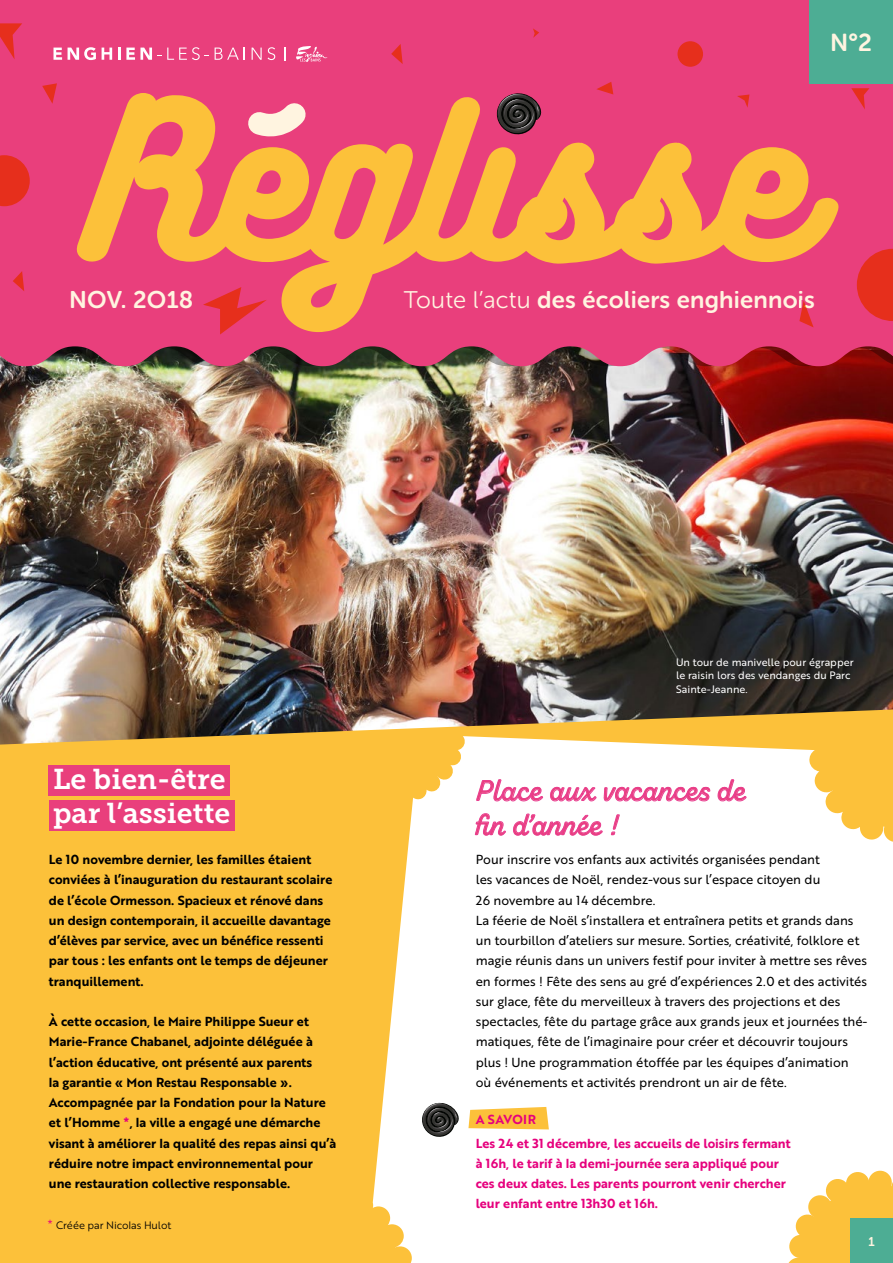
<style>
.page{position:relative;width:893px;height:1263px;background:#fff}
.page>*{position:absolute;margin:0;border:0;box-sizing:border-box;transform-origin:0 0}
.t1{font:195px "Bukhari Script";color:#fcc13a}
.t2{font:28.5px "Zing Script Rust SB Demo Base";color:#e93f7c}
.texte_surligné{font:28.5px "Museo Slab 700";color:#fff}
.t3{font:24.45px "Museo Sans Rounded 700";color:#fff4e0}
.t4{font:24px "Museo Sans Rounded 700";letter-spacing:.01em;color:#fff4e0}
.t5{font:12.75px/20.2px "Brother 1816 Regular";color:#000}
.t6{font:12.75px/20.2px "Brother 1816 Bold";color:#000}
.t7{font:12.75px/20.2px "Brother 1816 Bold";color:#e6007d}
.t8{font:12.75px "Museo Sans Rounded 700";color:#fff4e0}
.t9{font:10.5px/13.5px "Brother 1816 Regular";color:#fff}
.t10{font:10.5px "Brother 1816 Book";letter-spacing:-.01em;color:#000}
.s1{font-family:"Museo Sans Rounded 300"}
.s2{color:#e6007d}
.s3{font-size:12.75px;color:#e6007d}
</style>
<div class="page">
<svg style="left:0;top:744px;width:893px;height:519px"></svg>
<svg style="left:785px;top:1169px;width:108px;height:94px"></svg>
<div style="left:850px;top:1219px;width:43px;height:44px;background:#4dad94"></div>
<img style="left:0;top:366px;width:893px;height:378px">
<div style="left:0;top:0;width:893px;height:366px;background:#e93f7c"></div>
<svg style="left:237px;top:83px;width:89px;height:63px;background:#ed6792"></svg>
<svg style="left:495px;top:91px;width:49px;height:45px;background:#74344a"></svg>
<svg style="left:421px;top:1101px;width:40px;height:37px"></svg>
<svg style="left:476px;top:764px;width:68px;height:38px"></svg>
<svg style="left:550px;top:787px;width:47px;height:15px"></svg>
<svg style="left:603px;top:786px;width:107px;height:16px"></svg>
<svg style="left:717px;top:779px;width:30px;height:23px"></svg>
<svg style="left:475px;top:813px;width:31px;height:23px"></svg>
<svg style="left:513px;top:813px;width:90px;height:23px"></svg>
<svg style="left:610px;top:814px;width:10px;height:21px"></svg>
<svg style="left:13px;top:271px;width:11px;height:20px"></svg>
<svg style="left:391px;top:44px;width:12px;height:20px"></svg>
<svg style="left:42px;top:83px;width:15px;height:21px"></svg>
<svg style="left:851px;top:88px;width:18px;height:21px"></svg>
<svg style="left:0;top:23px;width:22px;height:36px"></svg>
<svg style="left:737px;top:95px;width:12px;height:13px"></svg>
<svg style="left:533px;top:28px;width:6px;height:10px"></svg>
<svg style="left:203px;top:287px;width:64px;height:47px;background:#e8395d"></svg>
<svg style="left:857px;top:249px;width:36px;height:72px;background:#e63230"></svg>
<svg style="left:799px;top:300px;width:15px;height:27px"></svg>
<svg style="left:0;top:155px;width:30px;height:51px;background:#e6322e"></svg>
<svg style="left:677px;top:41px;width:26px;height:26px"></svg>
<svg style="left:596px;top:82px;width:17px;height:12px"></svg>
<svg style="left:54px;top:48px;width:8px;height:12px"></svg>
<svg style="left:68px;top:47px;width:28px;height:13px"></svg>
<svg style="left:102px;top:48px;width:10px;height:12px"></svg>
<svg style="left:118px;top:47px;width:91px;height:13px"></svg>
<svg style="left:215px;top:48px;width:30px;height:12px"></svg>
<svg style="left:252px;top:48px;width:10px;height:12px"></svg>
<svg style="left:268px;top:47px;width:7px;height:13px"></svg>
<svg style="left:295px;top:46px;width:33px;height:17px"></svg>
<svg style="left:285px;top:47px;width:1px;height:14px"></svg>
<div style="left:809px;top:0;width:84px;height:83px;background:#4dad94"></div>
<div style="left:49px;top:765px;width:181px;height:31px;background:#e93f7c"></div>
<div style="left:49px;top:800px;width:186px;height:30px;background:#e93f7c"></div>
<p class="t3" style="left:830px;top:29px;width:44px">N°2</p>
<p class="t1" style="left:85px;top:74px;width:724px">Reglisse</p>
<p class="t4" style="left:69px;top:287px;width:126px">NOV. 2O18</p>
<p class="t4" style="left:404px;top:287px;width:412px"><span class="s1">Toute l’actu</span> des écoliers enghiennois</p>
<p class="texte_surligné" style="left:53px;top:763px;width:174px">Le bien-être</p>
<p class="texte_surligné" style="left:53px;top:797px;width:179px">par l’assiette</p>
<p class="t6" style="left:49px;top:849px;width:285px">Le 10 novembre dernier, les familles étaient conviées à l’inauguration du restaurant scolaire de l’école Ormesson. Spacieux et rénové dans un design contemporain, il accueille davantage d’élèves par service, avec un bénéfice ressenti par tous : les enfants ont le temps de déjeuner tranquillement.</p>
<p class="t6" style="left:49px;top:1011px;width:289px">À cette occasion, le Maire Philippe Sueur et Marie-France Chabanel, adjointe déléguée à l’action éducative, ont présenté aux parents<br>la garantie « Mon Restau Responsable ».<br>Accompagnée par la Fondation pour la Nature et l’Homme <span class="s2">*</span>, la ville a engagé une démarche visant à améliorer la qualité des repas ainsi qu’à réduire notre impact environnemental pour une restauration collective responsable.</p>
<p class="t10" style="left:48px;top:1217px;width:125px"><span class="s3">*</span> Créée par Nicolas Hulot</p>
<p class="t9" style="left:676px;top:655px;width:179px">Un tour de manivelle pour égrapper le raisin lors des vendanges du Parc<br>Sainte-Jeanne.</p>
<p class="t2" style="left:476px;top:773px;width:271px">Place aux vacances de</p>
<p class="t2" style="left:476px;top:807px;width:145px">fin d’année !</p>
<p class="t5" style="left:476px;top:849px;width:393px">Pour inscrire vos enfants aux activités organisées pendant<br>les vacances de Noël, rendez-vous sur l’espace citoyen du<br>26 novembre au 14 décembre.<br>La féerie de Noël s’installera et entraînera petits et grands dans un tourbillon d’ateliers sur mesure. Sorties, créativité, folklore et magie réunis dans un univers festif pour inviter à mettre ses rêves en formes ! Fête des sens au gré d’expériences 2.0 et des activités sur glace, fête du merveilleux à travers des projections et des spectacles, fête du partage grâce aux grands jeux et journées thé&shy;matiques, fête de l’imaginaire pour créer et découvrir toujours plus ! Une programmation étoffée par les équipes d’animation où événements et activités prendront un air de fête.</p>
<p class="t7" style="left:476px;top:1109px;width:62px">A SAVOIR</p>
<p class="t7" style="left:476px;top:1132px;width:316px">Les 24 et 31 décembre, les accueils de loisirs fermant à 16h, le tarif à la demi-journée sera appliqué pour ces deux dates. Les parents pourront venir chercher leur enfant entre 13h30 et 16h.</p>
<p class="t8" style="left:868px;top:1234px;width:8px">1</p>
</div>
